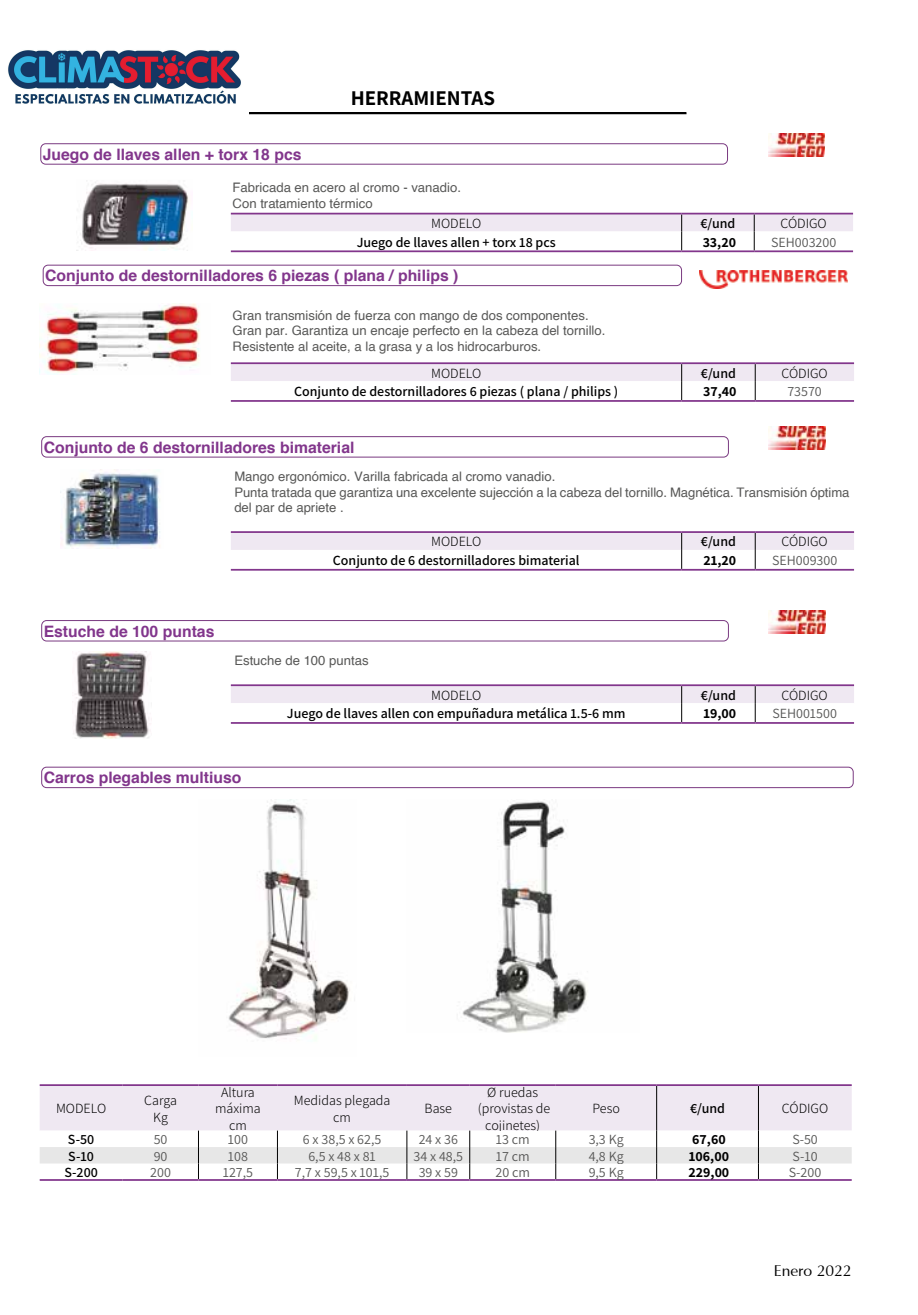
<style>
.page{position:relative;width:918px;height:1315px;background:#fff}
.page>*{position:absolute;margin:0;border:0;box-sizing:border-box;transform-origin:0 0}
.t1{font:700 21px "Assistant";color:#000}
.t2{font:700 15.75px "Helvetica";color:#82368c}
.t3{font:15.75px "Optima";color:#000}
.t4{font:600 14px "Assistant";color:#000}
.t5{font:14px "Assistant";color:#575756}
.t6{font:300 14px/16.8px "Assistant";color:#000;text-align:center}
.t7{font:700 14px "Assistant";color:#000}
.t8{font:13.12px/15.8px "Helvetica";color:#575756}
</style>
<div class="page">
<div style="left:160px;top:112px;width:526px;height:2px;border:1px solid #000"></div>
<img style="left:40px;top:303px;width:160px;height:71px">
<img style="left:61px;top:469px;width:99px;height:80px">
<img style="left:73px;top:652px;width:77px;height:87px">
<img style="left:81px;top:182px;width:108px;height:68px">
<div style="left:43px;top:265px;width:639px;height:21px;border:1px solid #7a3a81;border-radius:5px"></div>
<img style="left:699px;top:270px;width:149px;height:18px">
<div style="left:41px;top:143px;width:687px;height:21px;border:1px solid #7a3a81;border-radius:5px"></div>
<img style="left:768px;top:134px;width:56px;height:22px">
<div style="left:41px;top:436px;width:687px;height:21px;border:1px solid #7a3a81;border-radius:5px"></div>
<div style="left:41px;top:620px;width:687px;height:21px;border:1px solid #7a3a81;border-radius:5px"></div>
<div style="left:41px;top:767px;width:812px;height:21px;border:1px solid #7a3a81;border-radius:5px"></div>
<img style="left:769px;top:427px;width:56px;height:22px">
<img style="left:769px;top:610px;width:56px;height:23px">
<svg style="left:231px;top:214px;width:622px;height:36px"></svg>
<hr style="left:231px;top:213px;width:450px;height:1px;background:#82368c">
<hr style="left:681px;top:213px;width:73px;height:1px;background:#82368c">
<hr style="left:754px;top:213px;width:99px;height:1px;background:#82368c">
<hr style="left:231px;top:250px;width:450px;height:2px;background:#82368c">
<hr style="left:681px;top:250px;width:73px;height:2px;background:#82368c">
<hr style="left:754px;top:250px;width:99px;height:2px;background:#82368c">
<svg style="left:231px;top:364px;width:623px;height:36px"></svg>
<hr style="left:231px;top:362px;width:450px;height:2px;background:#82368c">
<hr style="left:681px;top:362px;width:74px;height:2px;background:#82368c">
<hr style="left:755px;top:362px;width:99px;height:2px;background:#82368c">
<hr style="left:231px;top:400px;width:450px;height:2px;background:#82368c">
<hr style="left:681px;top:400px;width:74px;height:2px;background:#82368c">
<hr style="left:755px;top:400px;width:99px;height:2px;background:#82368c">
<svg style="left:231px;top:533px;width:623px;height:36px"></svg>
<hr style="left:231px;top:531px;width:450px;height:2px;background:#82368c">
<hr style="left:681px;top:531px;width:74px;height:2px;background:#82368c">
<hr style="left:755px;top:531px;width:99px;height:2px;background:#82368c">
<hr style="left:231px;top:569px;width:450px;height:1px;background:#82368c">
<hr style="left:681px;top:569px;width:74px;height:1px;background:#82368c">
<hr style="left:755px;top:569px;width:99px;height:1px;background:#82368c">
<svg style="left:231px;top:686px;width:623px;height:36px"></svg>
<hr style="left:231px;top:684px;width:450px;height:2px;background:#82368c">
<hr style="left:681px;top:684px;width:74px;height:2px;background:#82368c">
<hr style="left:755px;top:684px;width:99px;height:2px;background:#82368c">
<hr style="left:231px;top:722px;width:450px;height:2px;background:#82368c">
<hr style="left:681px;top:722px;width:74px;height:2px;background:#82368c">
<hr style="left:755px;top:722px;width:99px;height:2px;background:#82368c">
<img style="left:462px;top:801px;width:126px;height:231px">
<img style="left:228px;top:799px;width:122px;height:240px">
<svg style="left:40px;top:1086px;width:811px;height:93px"></svg>
<hr style="left:40px;top:1084px;width:83px;height:2px;background:#82368c">
<hr style="left:123px;top:1084px;width:75px;height:2px;background:#82368c">
<hr style="left:198px;top:1084px;width:79px;height:2px;background:#82368c">
<hr style="left:277px;top:1084px;width:130px;height:2px;background:#82368c">
<hr style="left:407px;top:1084px;width:63px;height:2px;background:#82368c">
<hr style="left:470px;top:1084px;width:86px;height:2px;background:#82368c">
<hr style="left:556px;top:1084px;width:100px;height:2px;background:#82368c">
<hr style="left:656px;top:1084px;width:102px;height:2px;background:#82368c">
<hr style="left:758px;top:1084px;width:93px;height:2px;background:#82368c">
<hr style="left:40px;top:1179px;width:83px;height:1px;background:#82368c">
<hr style="left:123px;top:1179px;width:75px;height:1px;background:#82368c">
<hr style="left:198px;top:1179px;width:79px;height:1px;background:#82368c">
<hr style="left:277px;top:1179px;width:130px;height:1px;background:#82368c">
<hr style="left:407px;top:1179px;width:63px;height:1px;background:#82368c">
<hr style="left:470px;top:1179px;width:86px;height:1px;background:#82368c">
<hr style="left:556px;top:1179px;width:100px;height:1px;background:#82368c">
<hr style="left:656px;top:1179px;width:102px;height:1px;background:#82368c">
<hr style="left:758px;top:1179px;width:93px;height:1px;background:#82368c">
<img style="left:8px;top:50px;width:240px;height:64px">
<p class="t2" style="left:43px;top:142px;width:260px">Juego de llaves allen + torx 18 pcs</p>
<h1 class="t1" style="left:351px;top:83px;width:146px">HERRAMIENTAS</h1>
<p class="t8" style="left:233px;top:180px;width:230px">Fabricada en acero al cromo - vanadio.<br>Con tratamiento térmico</p>
<p class="t6" style="left:431px;top:214px;width:52px">MODELO</p>
<p class="t4" style="left:700px;top:214px;width:36px">€/und</p>
<p class="t6" style="left:780px;top:214px;width:48px">CÓDIGO</p>
<p class="t4" style="left:357px;top:232px;width:201px">Juego de llaves allen + torx 18 pcs</p>
<p class="t7" style="left:702px;top:232px;width:35px">33,20</p>
<p class="t5" style="left:771px;top:232px;width:67px">SEH003200</p>
<p class="t2" style="left:45px;top:263px;width:415px">Conjunto de destornilladores 6 piezas ( plana / philips )</p>
<p class="t8" style="left:233px;top:307px;width:374px">Gran transmisión de fuerza con mango de dos componentes.<br>Gran par. Garantiza un encaje perfecto en la cabeza del tornillo.<br>Resistente al aceite, a la grasa y a los hidrocarburos.</p>
<p class="t6" style="left:431px;top:364px;width:52px">MODELO</p>
<p class="t4" style="left:701px;top:363px;width:36px">€/und</p>
<p class="t6" style="left:781px;top:364px;width:48px">CÓDIGO</p>
<p class="t4" style="left:294px;top:382px;width:326px">Conjunto de destornilladores 6 piezas ( plana / philips )</p>
<p class="t7" style="left:703px;top:382px;width:35px">37,40</p>
<p class="t5" style="left:787px;top:382px;width:36px">73570</p>
<p class="t2" style="left:44px;top:434px;width:312px">Conjunto de 6 destornilladores bimaterial</p>
<p class="t8" style="left:234px;top:469px;width:616px">Mango ergonómico. Varilla fabricada al cromo vanadio.<br>Punta tratada que garantiza una excelente sujección a la cabeza del tornillo. Magnética. Transmisión óptima del par de apriete .</p>
<p class="t6" style="left:431px;top:532px;width:52px">MODELO</p>
<p class="t4" style="left:701px;top:532px;width:36px">€/und</p>
<p class="t6" style="left:781px;top:532px;width:48px">CÓDIGO</p>
<p class="t4" style="left:333px;top:551px;width:248px">Conjunto de 6 destornilladores bimaterial</p>
<p class="t7" style="left:703px;top:551px;width:34px">21,20</p>
<p class="t5" style="left:772px;top:551px;width:67px">SEH009300</p>
<p class="t2" style="left:44px;top:618px;width:172px">Estuche de 100 puntas</p>
<p class="t8" style="left:234px;top:652px;width:136px">Estuche de 100 puntas</p>
<p class="t6" style="left:431px;top:686px;width:52px">MODELO</p>
<p class="t4" style="left:701px;top:685px;width:36px">€/und</p>
<p class="t6" style="left:781px;top:686px;width:48px">CÓDIGO</p>
<p class="t4" style="left:287px;top:704px;width:340px">Juego de llaves allen con empuñadura metálica 1.5-6 mm</p>
<p class="t7" style="left:703px;top:704px;width:34px">19,00</p>
<p class="t5" style="left:772px;top:704px;width:66px">SEH001500</p>
<p class="t2" style="left:44px;top:765px;width:199px">Carros plegables multiuso</p>
<p class="t6" style="left:56px;top:1099px;width:52px">MODELO</p>
<p class="t6" style="left:144px;top:1091px;width:34px">Carga<br>Kg</p>
<p class="t6" style="left:215px;top:1082px;width:47px">Altura máxima cm</p>
<p class="t6" style="left:294px;top:1091px;width:98px">Medidas plegada cm</p>
<p class="t6" style="left:424px;top:1099px;width:29px">Base</p>
<p class="t6" style="left:478px;top:1082px;width:74px">Ø ruedas (provistas de cojinetes)</p>
<p class="t6" style="left:592px;top:1099px;width:29px">Peso</p>
<p class="t4" style="left:690px;top:1099px;width:36px">€/und</p>
<p class="t6" style="left:782px;top:1099px;width:48px">CÓDIGO</p>
<p class="t4" style="left:68px;top:1129px;width:28px">S-50</p>
<p class="t5" style="left:154px;top:1129px;width:15px">50</p>
<p class="t5" style="left:228px;top:1129px;width:22px">100</p>
<p class="t5" style="left:303px;top:1129px;width:80px">6 x 38,5 x 62,5</p>
<p class="t5" style="left:419px;top:1129px;width:41px">24 x 36</p>
<p class="t5" style="left:496px;top:1129px;width:35px">13 cm</p>
<p class="t5" style="left:589px;top:1129px;width:36px">3,3 Kg</p>
<p class="t7" style="left:692px;top:1129px;width:35px">67,60</p>
<p class="t5" style="left:792px;top:1129px;width:27px">S-50</p>
<p class="t4" style="left:68px;top:1146px;width:27px">S-10</p>
<p class="t5" style="left:154px;top:1146px;width:15px">90</p>
<p class="t5" style="left:228px;top:1146px;width:22px">108</p>
<p class="t5" style="left:308px;top:1146px;width:69px">6,5 x 48 x 81</p>
<p class="t5" style="left:413px;top:1146px;width:51px">34 x 48,5</p>
<p class="t5" style="left:496px;top:1146px;width:35px">17 cm</p>
<p class="t5" style="left:589px;top:1146px;width:36px">4,8 Kg</p>
<p class="t7" style="left:689px;top:1146px;width:42px">106,00</p>
<p class="t5" style="left:792px;top:1146px;width:26px">S-10</p>
<p class="t4" style="left:64px;top:1162px;width:35px">S-200</p>
<p class="t5" style="left:150px;top:1162px;width:22px">200</p>
<p class="t5" style="left:223px;top:1162px;width:32px">127,5</p>
<p class="t5" style="left:295px;top:1162px;width:96px">7,7 x 59,5 x 101,5</p>
<p class="t5" style="left:419px;top:1162px;width:41px">39 x 59</p>
<p class="t5" style="left:495px;top:1162px;width:36px">20 cm</p>
<p class="t5" style="left:589px;top:1162px;width:36px">9,5 Kg</p>
<p class="t7" style="left:688px;top:1162px;width:42px">229,00</p>
<p class="t5" style="left:789px;top:1162px;width:34px">S-200</p>
<p class="t3" style="left:774px;top:1262px;width:79px">Enero 2022</p>
</div>
